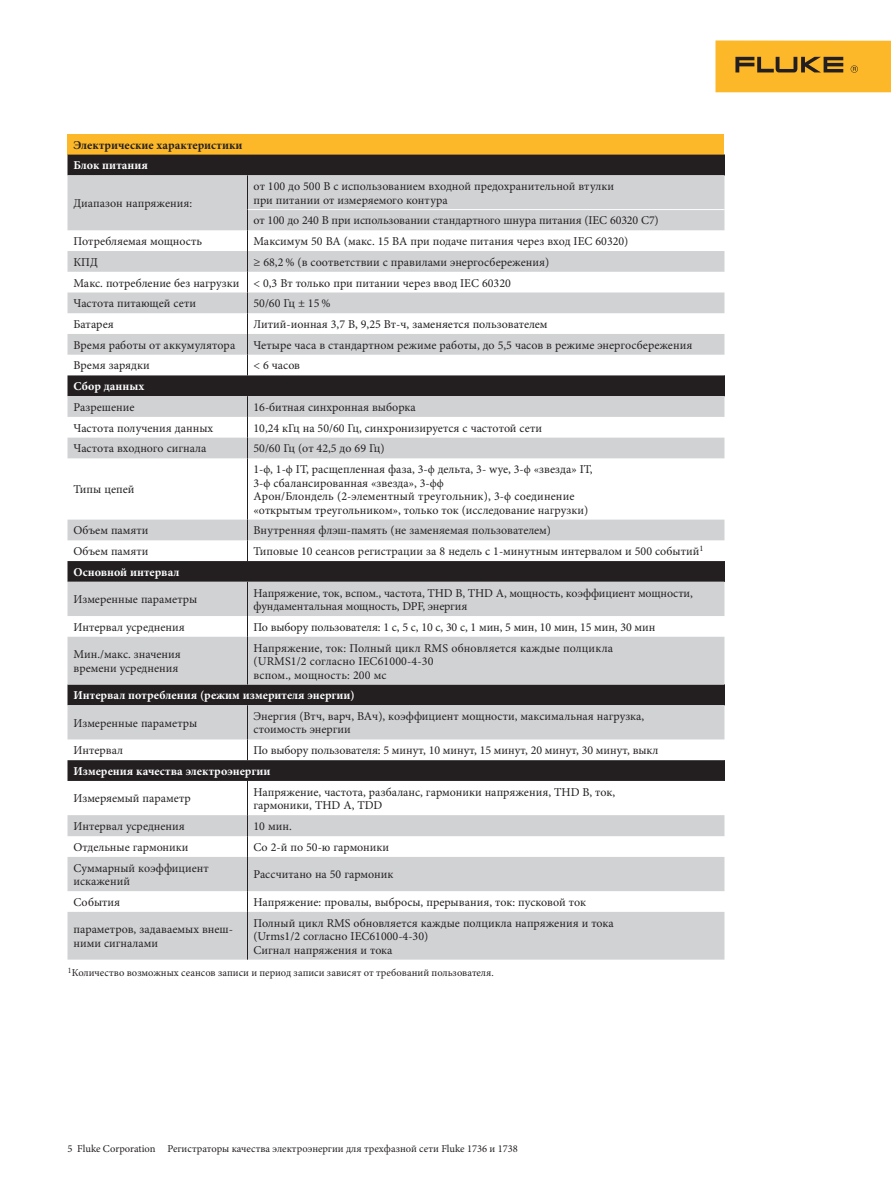
<style>
.page{position:relative;width:891px;height:1188px;background:#fff}
.page>*{position:absolute;margin:0;border:0;box-sizing:border-box;transform-origin:0 0}
.t1{font:12px/13.5px "Minion Pro";color:#231f20}
.t2{font:700 12px "Minion Pro";color:#fff}
.t3{font:700 12px "Minion Pro";color:#231f20}
.t4{font:10.5px "Minion Pro";color:#231f20}
</style>
<div class="page">
<div style="left:716px;top:40px;width:175px;height:52px;background:#fcb828"></div>
<svg style="left:735px;top:57px;width:108px;height:15px"></svg>
<svg style="left:851px;top:65px;width:7px;height:8px"></svg>
<div style="left:68px;top:134px;width:656px;height:21px;background:#fcb828"></div>
<div style="left:68px;top:155px;width:656px;height:20px;background:#231f20"></div>
<svg style="left:68px;top:175px;width:656px;height:785px;fill:#d1d2d4"></svg>
<svg style="left:724px;top:155px;width:1px;height:20px"></svg>
<svg style="left:724px;top:375px;width:1px;height:21px"></svg>
<svg style="left:724px;top:561px;width:1px;height:21px"></svg>
<svg style="left:724px;top:760px;width:1px;height:21px"></svg>
<hr style="left:247px;top:458px;width:1px;height:62px;background:#231f20">
<svg style="left:247px;top:396px;width:1px;height:62px"></svg>
<svg style="left:247px;top:520px;width:1px;height:41px"></svg>
<svg style="left:247px;top:739px;width:1px;height:21px"></svg>
<svg style="left:724px;top:685px;width:1px;height:20px"></svg>
<hr style="left:247px;top:705px;width:1px;height:34px;background:#231f20">
<hr style="left:247px;top:175px;width:1px;height:35px;background:#231f20">
<svg style="left:247px;top:210px;width:1px;height:165px"></svg>
<hr style="left:248px;top:209px;width:476px;height:1px;background:#fff">
<hr style="left:247px;top:582px;width:1px;height:34px;background:#231f20">
<hr style="left:247px;top:637px;width:1px;height:48px;background:#231f20">
<svg style="left:247px;top:616px;width:1px;height:21px"></svg>
<hr style="left:247px;top:857px;width:1px;height:34px;background:#231f20">
<hr style="left:247px;top:912px;width:1px;height:48px;background:#231f20">
<svg style="left:247px;top:891px;width:1px;height:21px"></svg>
<svg style="left:247px;top:815px;width:1px;height:42px"></svg>
<hr style="left:247px;top:781px;width:1px;height:34px;background:#231f20">
<p class="t3" style="left:74px;top:136px;width:170px">Электрические характеристики</p>
<p class="t2" style="left:74px;top:157px;width:76px">Блок питания</p>
<p class="t1" style="left:74px;top:197px;width:120px">Диапазон напряжения:</p>
<p class="t1" style="left:254px;top:180px;width:362px">от 100 до 500 В с использованием входной предохранительной втулки при питании от измеряемого контура</p>
<p class="t1" style="left:254px;top:214px;width:407px">от 100 до 240 В при использовании стандартного шнура питания (IEC 60320 C7)</p>
<p class="t1" style="left:74px;top:235px;width:130px">Потребляемая мощность</p>
<p class="t1" style="left:254px;top:235px;width:376px">Максимум 50 ВА (макс. 15 ВА при подаче питания через вход IEC 60320)</p>
<p class="t1" style="left:74px;top:255px;width:26px">КПД</p>
<p class="t1" style="left:74px;top:252px;width:477px;line-height:20.7px;text-indent:180px">≥ 68,2 % (в соответствии с правилами энергосбережения)<br>Макс. потребление без нагрузки &lt; 0,3 Вт только при питании через ввод IEC 60320<br>Частота питающей сети</p>
<p class="t1" style="left:254px;top:297px;width:79px">50/60 Гц ± 15 %</p>
<p class="t1" style="left:74px;top:317px;width:42px">Батарея</p>
<p class="t1" style="left:254px;top:317px;width:296px">Литий-ионная 3,7 В, 9,25 Вт-ч, заменяется пользователем</p>
<p class="t1" style="left:74px;top:338px;width:163px">Время работы от аккумулятора</p>
<p class="t1" style="left:254px;top:338px;width:440px">Четыре часа в стандартном режиме работы, до 5,5 часов в режиме энергосбережения</p>
<p class="t1" style="left:74px;top:359px;width:78px">Время зарядки</p>
<p class="t1" style="left:254px;top:359px;width:48px">&lt; 6 часов</p>
<p class="t2" style="left:74px;top:378px;width:72px">Сбор данных</p>
<p class="t1" style="left:74px;top:400px;width:62px">Разрешение</p>
<p class="t1" style="left:254px;top:400px;width:164px">16-битная синхронная выборка</p>
<p class="t1" style="left:74px;top:421px;width:141px">Частота получения данных</p>
<p class="t1" style="left:254px;top:421px;width:290px">10,24 кГц на 50/60 Гц, синхронизируется с частотой сети</p>
<p class="t1" style="left:74px;top:442px;width:134px">Частота входного сигнала</p>
<p class="t1" style="left:254px;top:442px;width:133px">50/60 Гц (от 42,5 до 69 Гц)</p>
<p class="t1" style="left:74px;top:483px;width:62px">Типы цепей</p>
<p class="t1" style="left:254px;top:463px;width:341px">1-ϕ, 1-ϕ IT, расщепленная фаза, 3-ϕ дельта, 3- wye, 3-ϕ «звезда» IT, 3-ϕ сбалансированная «звезда», 3-ϕϕ<br>Арон/Блондель (2-элементный треугольник), 3-ϕ соединение «открытым треугольником», только ток (исследование нагрузки)</p>
<p class="t1" style="left:74px;top:524px;width:77px">Объем памяти</p>
<p class="t1" style="left:254px;top:524px;width:299px">Внутренняя флэш-память (не заменяемая пользователем)</p>
<p class="t1" style="left:74px;top:545px;width:77px">Объем памяти</p>
<p class="t1" style="left:254px;top:545px;width:451px">Типовые 10 сеансов регистрации за 8 недель с 1-минутным интервалом и 500 событий<sup>1</sup></p>
<p class="t2" style="left:74px;top:564px;width:108px">Основной интервал</p>
<p class="t1" style="left:74px;top:593px;width:125px">Измеренные параметры</p>
<p class="t1" style="left:254px;top:586px;width:441px">Напряжение, ток, вспом., частота, THD В, THD А, мощность, коэффициент мощности, фундаментальная мощность, DPF, энергия</p>
<p class="t1" style="left:74px;top:620px;width:113px">Интервал усреднения</p>
<p class="t1" style="left:254px;top:620px;width:403px">По выбору пользователя: 1 с, 5 с, 10 с, 30 с, 1 мин, 5 мин, 10 мин, 15 мин, 30 мин</p>
<p class="t1" style="left:74px;top:648px;width:109px">Мин./макс. значения времени усреднения</p>
<p class="t1" style="left:254px;top:641px;width:361px">Напряжение, ток: Полный цикл RMS обновляется каждые полцикла (URMS1/2 согласно IEC61000-4-30<br>вспом., мощность: 200 мс</p>
<p class="t2" style="left:74px;top:687px;width:283px">Интервал потребления (режим измерителя энергии)</p>
<p class="t1" style="left:74px;top:716px;width:125px">Измеренные параметры</p>
<p class="t1" style="left:254px;top:709px;width:392px">Энергия (Втч, варч, ВАч), коэффициент мощности, максимальная нагрузка, стоимость энергии</p>
<p class="t1" style="left:74px;top:744px;width:51px">Интервал</p>
<p class="t1" style="left:254px;top:744px;width:407px">По выбору пользователя: 5 минут, 10 минут, 15 минут, 20 минут, 30 минут, выкл</p>
<p class="t2" style="left:74px;top:763px;width:198px">Измерения качества электроэнергии</p>
<p class="t1" style="left:74px;top:792px;width:119px">Измеряемый параметр</p>
<p class="t1" style="left:254px;top:785px;width:363px">Напряжение, частота, разбаланс, гармоники напряжения, THD В, ток, гармоники, THD А, TDD</p>
<p class="t1" style="left:74px;top:820px;width:113px">Интервал усреднения</p>
<p class="t1" style="left:254px;top:820px;width:40px">10 мин.</p>
<p class="t1" style="left:74px;top:840px;width:117px">Отдельные гармоники</p>
<p class="t1" style="left:254px;top:840px;width:137px">Со 2-й по 50-ю гармоники</p>
<p class="t1" style="left:74px;top:861px;width:137px">Суммарный коэффициент искажений</p>
<p class="t1" style="left:254px;top:868px;width:141px">Рассчитано на 50 гармоник</p>
<p class="t1" style="left:74px;top:895px;width:48px">События</p>
<p class="t1" style="left:254px;top:895px;width:334px">Напряжение: провалы, выбросы, прерывания, ток: пусковой ток</p>
<p class="t1" style="left:74px;top:923px;width:161px">параметров, задаваемых внеш&shy;ними сигналами</p>
<p class="t1" style="left:254px;top:916px;width:362px">Полный цикл RMS обновляется каждые полцикла напряжения и тока (Urms1/2 согласно IEC61000-4-30)<br>Сигнал напряжения и тока</p>
<p class="t4" style="left:68px;top:966px;width:428px"><sup>1</sup>Количество возможных сеансов записи и период записи зависят от требований пользователя.</p>
<p class="t4" style="left:68px;top:1142px;width:452px">5 Fluke Corporation Регистраторы качества электроэнергии для трехфазной сети Fluke 1736 и 1738</p>
</div>
